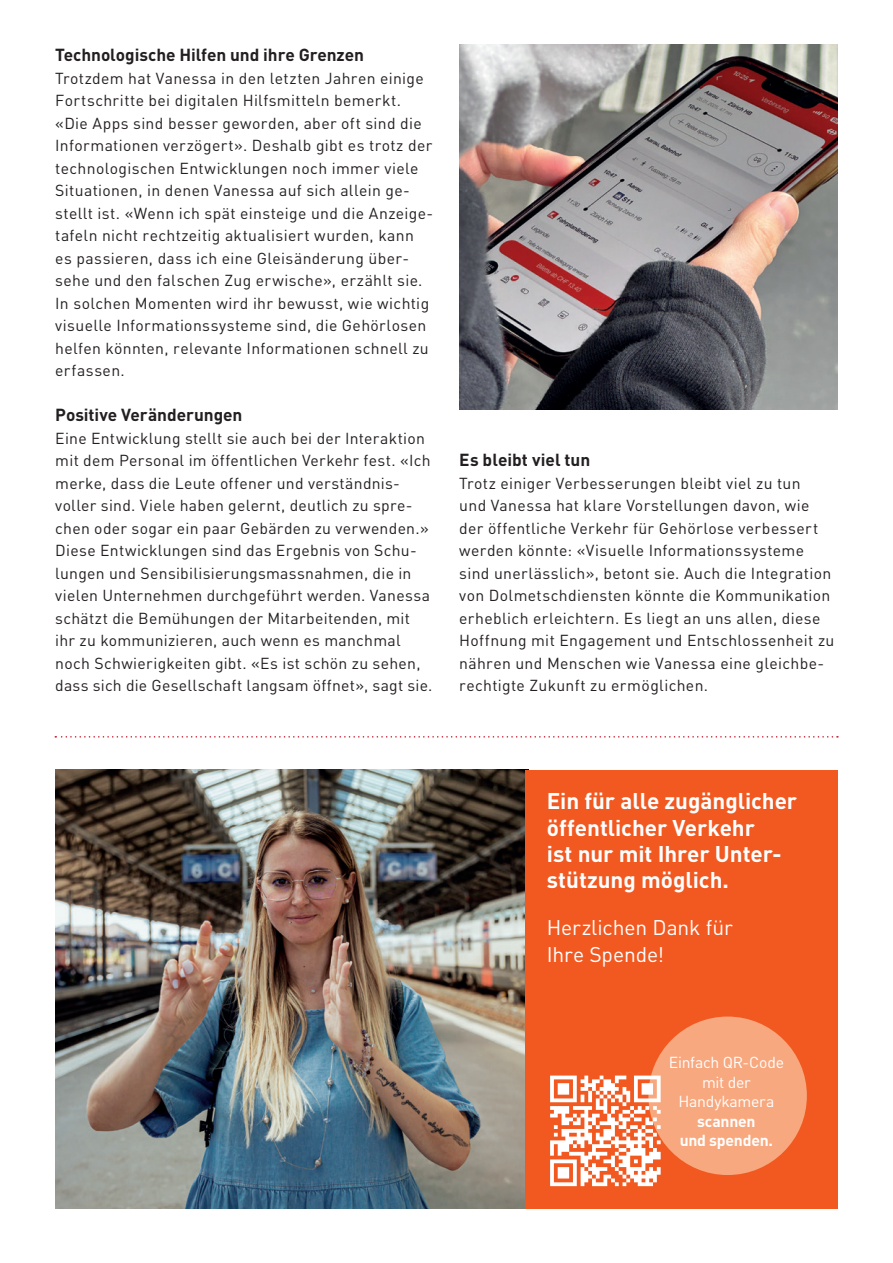
<style>
.page{position:relative;width:893px;height:1263px;background:#fff}
.page>*{position:absolute;margin:0;border:0;box-sizing:border-box;transform-origin:0 0}
.t1{font:700 22.5px/26.2px "DINOT";letter-spacing:-.005em;color:#fff}
.t2{font:21px/27px "DINOT";letter-spacing:-.005em;color:#fff}
.t3{font:700 17.25px "DINOT";letter-spacing:-.005em;color:#231f20}
.t4{font:15.75px/22.5px "DINOT";letter-spacing:.02em;color:#231f20}
.t5{font:15.75px/19.5px "DINOT";letter-spacing:-.015em;color:#fff;text-align:center}
.t6{font:700 15.75px/19.5px "DINOT";letter-spacing:-.015em;color:#fff;text-align:center}
</style>
<div class="page">
<hr style="left:892px;top:0;width:1px;height:1263px;background:#ebe8f0">
<img style="left:55px;top:770px;width:471px;height:439px">
<div style="left:526px;top:770px;width:312px;height:439px;background:#f15921"></div>
<div style="left:648px;top:1016px;width:159px;height:159px;background:#f8a87e;border-radius:50%"></div>
<svg style="left:550px;top:1075px;width:111px;height:111px"></svg>
<img style="left:459px;top:44px;width:379px;height:366px">
<svg style="left:55px;top:736px;width:783px;height:1px"></svg>
<p class="t3" style="left:55px;top:43px;width:310px">Technologische Hilfen und ihre Grenzen</p>
<p class="t4" style="left:55px;top:66px;width:380px">Trotzdem hat Vanessa in den letzten Jahren einige Fortschritte bei digitalen Hilfsmitteln bemerkt. «Die Apps sind besser geworden, aber oft sind die Informationen verzögert». Deshalb gibt es trotz der technologischen Entwicklungen noch immer viele Situationen, in denen Vanessa auf sich allein ge&shy;stellt ist. «Wenn ich spät einsteige und die Anzeige&shy;tafeln nicht rechtzeitig aktualisiert wurden, kann es passieren, dass ich eine Gleisänderung über&shy;sehe und den falschen Zug erwische», erzählt sie.<br>In solchen Momenten wird ihr bewusst, wie wichtig visuelle Informationssysteme sind, die Gehörlosen helfen könnten, relevante Informationen schnell zu erfassen.</p>
<p class="t3" style="left:55px;top:403px;width:189px">Positive Veränderungen</p>
<p class="t4" style="left:55px;top:426px;width:379px">Eine Entwicklung stellt sie auch bei der Interaktion mit dem Personal im öffentlichen Verkehr fest. «Ich merke, dass die Leute offener und verständnis&shy;voller sind. Viele haben gelernt, deutlich zu spre&shy;chen oder sogar ein paar Gebärden zu verwenden.» Diese Entwicklungen sind das Ergebnis von Schu&shy;lungen und Sensibilisierungsmassnahmen, die in vielen Unternehmen durchgeführt werden. Vanessa schätzt die Bemühungen der Mitarbeitenden, mit ihr zu kommunizieren, auch wenn es manchmal noch Schwierigkeiten gibt. «Es ist schön zu sehen, dass sich die Gesellschaft langsam öffnet», sagt sie.</p>
<p class="t3" style="left:459px;top:448px;width:133px">Es bleibt viel tun</p>
<p class="t4" style="left:459px;top:471px;width:377px">Trotz einiger Verbesserungen bleibt viel zu tun<br>und Vanessa hat klare Vorstellungen davon, wie der öffentliche Verkehr für Gehörlose verbessert werden könnte: «Visuelle Informationssysteme sind unerlässlich», betont sie. Auch die Integration von Dolmetschdiensten könnte die Kommunikation erheblich erleichtern. Es liegt an uns allen, diese Hoffnung mit Engagement und Entschlossenheit zu nähren und Menschen wie Vanessa eine gleichbe&shy;rechtigte Zukunft zu ermöglichen.</p>
<h1 class="t1" style="left:547px;top:787px;width:252px">Ein für alle zugänglicher öffentlicher Verkehr<br>ist nur mit Ihrer Unter&shy;stützung möglich.</h1>
<h2 class="t2" style="left:547px;top:912px;width:187px">Herzlichen Dank für<br>Ihre Spende!</h2>
<p class="t5" style="left:669px;top:1052px;width:117px">Einfach QR-Code mit der<br>Handykamera</p>
<p class="t6" style="left:680px;top:1111px;width:95px">scannen<br>und spenden.</p>
</div>
